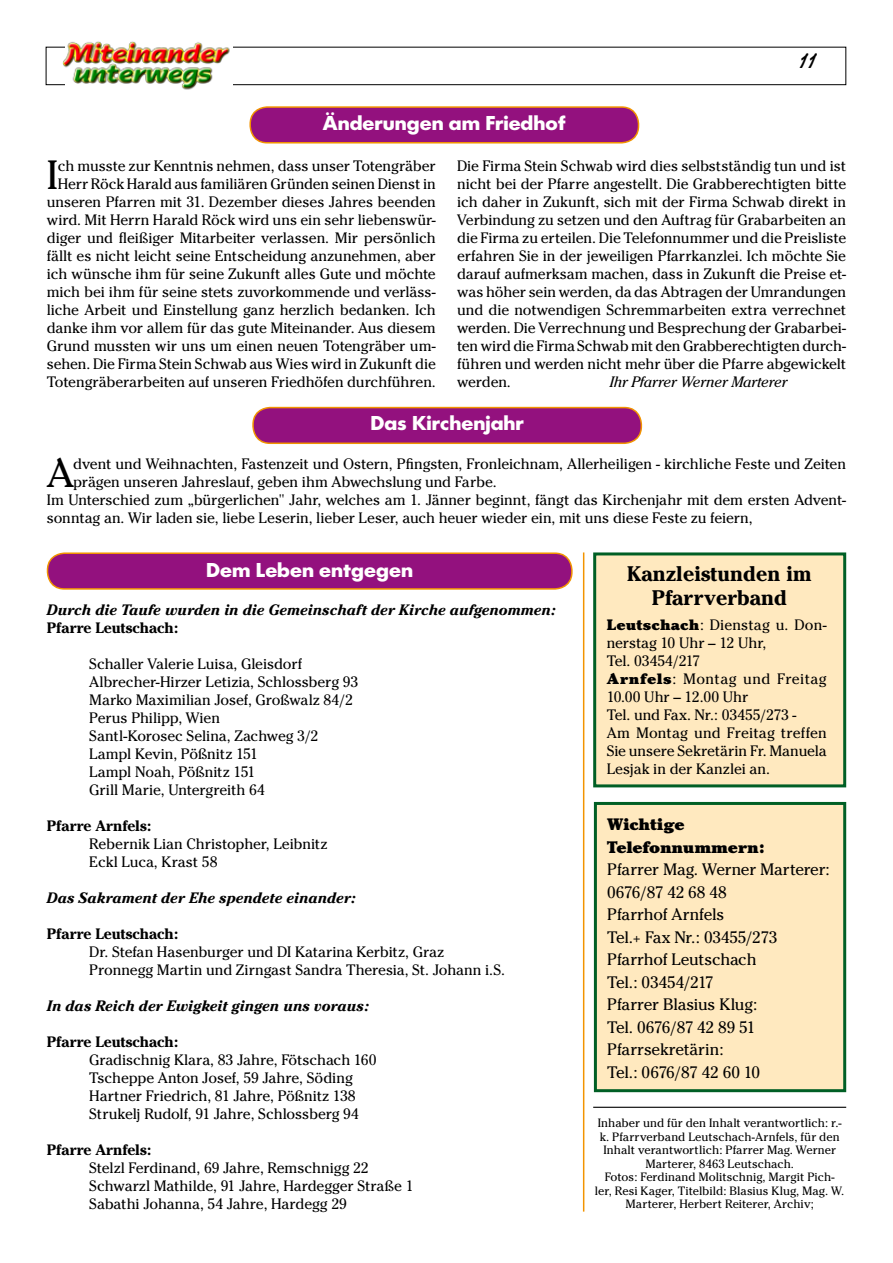
<style>
.page{position:relative;width:893px;height:1263px;background:#fff}
.page>*{position:absolute;margin:0;border:0;box-sizing:border-box;transform-origin:0 0}
.t1{font:40.65px "Cheltenham";color:#000}
.t2{font:700 27px "Swing";color:#000}
.t3{font:700 21px "Futura No 2 D";color:#fff}
.t4{font:700 21px/24px "Cheltenham";color:#000;text-align:center}
.t5{font:16.5px/22.5px "Cheltenham";letter-spacing:-.01em;color:#000}
.t6{font:900 16.5px/22.5px "Cheltenham";letter-spacing:-.01em;color:#000}
.t7{font:15px/18px "Cheltenham";letter-spacing:-.005em;color:#000}
.t8{font:italic 700 15px "Cheltenham";letter-spacing:-.01em;color:#000}
.t9{font:700 15px "Cheltenham";color:#000}
.t10{font:italic 15px "Cheltenham";letter-spacing:-.01em;color:#000}
.t11{font:12px/13.5px "Cheltenham";color:#000;text-align:center}
.s1{font-weight:900}
</style>
<div class="page">
<div style="left:46px;top:47px;width:800px;height:38px;border:1px solid #000"></div>
<img style="left:51px;top:41px;width:183px;height:49px">
<div style="left:593px;top:552px;width:253px;height:235px;background:#ffe9bf;border:3px solid #005f25"></div>
<div style="left:48px;top:553px;width:524px;height:36px;background:#93117e;border-radius:17px"></div>
<div style="left:47px;top:552px;width:526px;height:38px;border:2px solid #f29400;border-radius:17px"></div>
<div style="left:594px;top:802px;width:252px;height:290px;background:#ffe9bf;border:3px solid #005f25"></div>
<hr style="left:583px;top:552px;width:1px;height:659px;background:#f29400">
<hr style="left:593px;top:1107px;width:253px;height:1px;background:#000">
<div style="left:250px;top:107px;width:388px;height:36px;background:#93117e;border-radius:17px"></div>
<div style="left:249px;top:106px;width:390px;height:38px;border:2px solid #f29400;border-radius:17px"></div>
<div style="left:253px;top:408px;width:388px;height:35px;background:#93117e;border-radius:17px"></div>
<div style="left:252px;top:407px;width:390px;height:37px;border:2px solid #f29400;border-radius:17px"></div>
<h2 class="t2" style="left:799px;top:43px;width:19px">11</h2>
<h3 class="t3" style="left:323px;top:111px;width:244px">Änderungen am Friedhof</h3>
<p class="t7" style="left:457px;top:157px;width:391px;text-align:justify">Die Firma Stein Schwab wird dies selbstständig tun und ist nicht bei der Pfarre angestellt. Die Grabberechtigten bitte ich daher in Zukunft, sich mit der Firma Schwab direkt in Verbindung zu setzen und den Auftrag für Grabarbeiten an die Firma zu erteilen. Die Telefonnummer und die Preisliste erfahren Sie in der jeweiligen Pfarrkanzlei. Ich möchte Sie darauf aufmerksam machen, dass in Zukunft die Preise et&shy;was höher sein werden, da das Abtragen der Umrandungen und die notwendigen Schremmarbeiten extra verrechnet werden. Die Verrechnung und Besprechung der Grabarbei&shy;ten wird die Firma Schwab mit den Grabberechtigten durch&shy;führen und werden nicht mehr über die Pfarre abgewickelt werden.</p>
<p class="t7" style="left:47px;top:157px;width:391px;text-align:right">ch musste zur Kenntnis nehmen, dass unser Totengräber Herr Röck Harald aus familiären Gründen seinen Dienst in unseren Pfarren mit 31. Dezember dieses Jahres beenden wird. Mit Herrn Harald Röck wird uns ein sehr liebenswür&shy;diger und fleißiger Mitarbeiter verlassen. Mir persönlich fällt es nicht leicht seine Entscheidung anzunehmen, aber ich wünsche ihm für seine Zukunft alles Gute und möchte mich bei ihm für seine stets zuvorkommende und verläss&shy;liche Arbeit und Einstellung ganz herzlich bedanken. Ich danke ihm vor allem für das gute Miteinander. Aus diesem Grund mussten wir uns um einen neuen Totengräber um&shy;sehen. Die Firma Stein Schwab aus Wies wird in Zukunft die Totengräberarbeiten auf unseren Friedhöfen durchführen.</p>
<h1 class="t1" style="left:47px;top:152px;width:13px">I</h1>
<p class="t10" style="left:610px;top:373px;width:179px">Ihr Pfarrer Werner Marterer</p>
<h3 class="t3" style="left:370px;top:411px;width:155px">Das Kirchenjahr</h3>
<h1 class="t1" style="left:47px;top:450px;width:28px">A</h1>
<p class="t7" style="left:73px;top:455px;width:774px">dvent und Weihnachten, Fastenzeit und Ostern, Pfingsten, Fronleichnam, Allerheiligen - kirchliche Feste und Zeiten</p>
<p class="t7" style="left:73px;top:473px;width:425px">prägen unseren Jahreslauf, geben ihm Abwechslung und Farbe.</p>
<p class="t7" style="left:47px;top:491px;width:801px">Im Unterschied zum „bürgerlichen" Jahr, welches am 1. Jänner beginnt, fängt das Kirchenjahr mit dem ersten Advent-</p>
<p class="t7" style="left:47px;top:509px;width:707px">sonntag an. Wir laden sie, liebe Leserin, lieber Leser, auch heuer wieder ein, mit uns diese Feste zu feiern,</p>
<h3 class="t3" style="left:206px;top:558px;width:208px">Dem Leben entgegen</h3>
<p class="t8" style="left:47px;top:601px;width:511px">Durch die Taufe wurden in die Gemeinschaft der Kirche aufgenommen:</p>
<p class="t9" style="left:47px;top:619px;width:133px">Pfarre Leutschach:</p>
<p class="t7" style="left:89px;top:655px;width:270px">Schaller Valerie Luisa, Gleisdorf<br>Albrecher-Hirzer Letizia, Schlossberg 93<br>Marko Maximilian Josef, Großwalz 84/2<br>Perus Philipp, Wien<br>Santl-Korosec Selina, Zachweg 3/2<br>Lampl Kevin, Pößnitz 151<br>Lampl Noah, Pößnitz 151<br>Grill Marie, Untergreith 64</p>
<p class="t9" style="left:47px;top:817px;width:106px">Pfarre Arnfels:</p>
<p class="t7" style="left:89px;top:835px;width:240px">Rebernik Lian Christopher, Leibnitz<br>Eckl Luca, Krast 58</p>
<p class="t8" style="left:47px;top:889px;width:310px">Das Sakrament der Ehe spendete einander:</p>
<p class="t9" style="left:47px;top:925px;width:133px">Pfarre Leutschach:</p>
<p class="t7" style="left:89px;top:943px;width:417px">Dr. Stefan Hasenburger und DI Katarina Kerbitz, Graz<br>Pronnegg Martin und Zirngast Sandra Theresia, St. Johann i.S.</p>
<p class="t8" style="left:47px;top:997px;width:324px">In das Reich der Ewigkeit gingen uns voraus:</p>
<p class="t9" style="left:47px;top:1033px;width:133px">Pfarre Leutschach:</p>
<p class="t7" style="left:89px;top:1051px;width:289px">Gradischnig Klara, 83 Jahre, Fötschach 160<br>Tscheppe Anton Josef, 59 Jahre, Söding Hartner Friedrich, 81 Jahre, Pößnitz 138<br>Strukelj Rudolf, 91 Jahre, Schlossberg 94</p>
<p class="t9" style="left:47px;top:1141px;width:106px">Pfarre Arnfels:</p>
<p class="t7" style="left:89px;top:1159px;width:326px">Stelzl Ferdinand, 69 Jahre, Remschnigg 22<br>Schwarzl Mathilde, 91 Jahre, Hardegger Straße 1<br>Sabathi Johanna, 54 Jahre, Hardegg 29</p>
<h3 class="t4" style="left:627px;top:561px;width:186px">Kanzleistunden im<br>Pfarrverband</h3>
<p class="t7" style="left:607px;top:616px;width:222px"><span class="s1">Leutschach</span>: Dienstag u. Don&shy;nerstag 10 Uhr – 12 Uhr,<br>Tel. 03454/217<br><span class="s1">Arnfels</span>: Montag und Freitag<br>10.00 Uhr – 12.00 Uhr<br>Tel. und Fax. Nr.: 03455/273 -<br>Am Montag und Freitag treffen<br>Sie unsere Sekretärin Fr. Manuela<br>Lesjak in der Kanzlei an.</p>
<p class="t6" style="left:607px;top:813px;width:159px">Wichtige<br>Telefonnummern:</p>
<p class="t5" style="left:607px;top:858px;width:224px">Pfarrer Mag. Werner Marterer:<br>0676/87 42 68 48<br>Pfarrhof Arnfels<br>Tel.+ Fax Nr.: 03455/273<br>Pfarrhof Leutschach<br>Tel.: 03454/217<br>Pfarrer Blasius Klug:<br>Tel. 0676/87 42 89 51<br>Pfarrsekretärin:<br>Tel.: 0676/87 42 60 10</p>
<p class="t11" style="left:595px;top:1116px;width:251px">Inhaber und für den Inhalt verantwortlich: r.- k. Pfarrverband Leutschach-Arnfels, für den Inhalt verantwortlich: Pfarrer Mag. Werner Marterer, 8463 Leutschach.<br>Fotos: Ferdinand Molitschnig, Margit Pich&shy;ler, Resi Kager, Titelbild: Blasius Klug, Mag. W.<br>Marterer, Herbert Reiterer, Archiv;</p>
</div>
